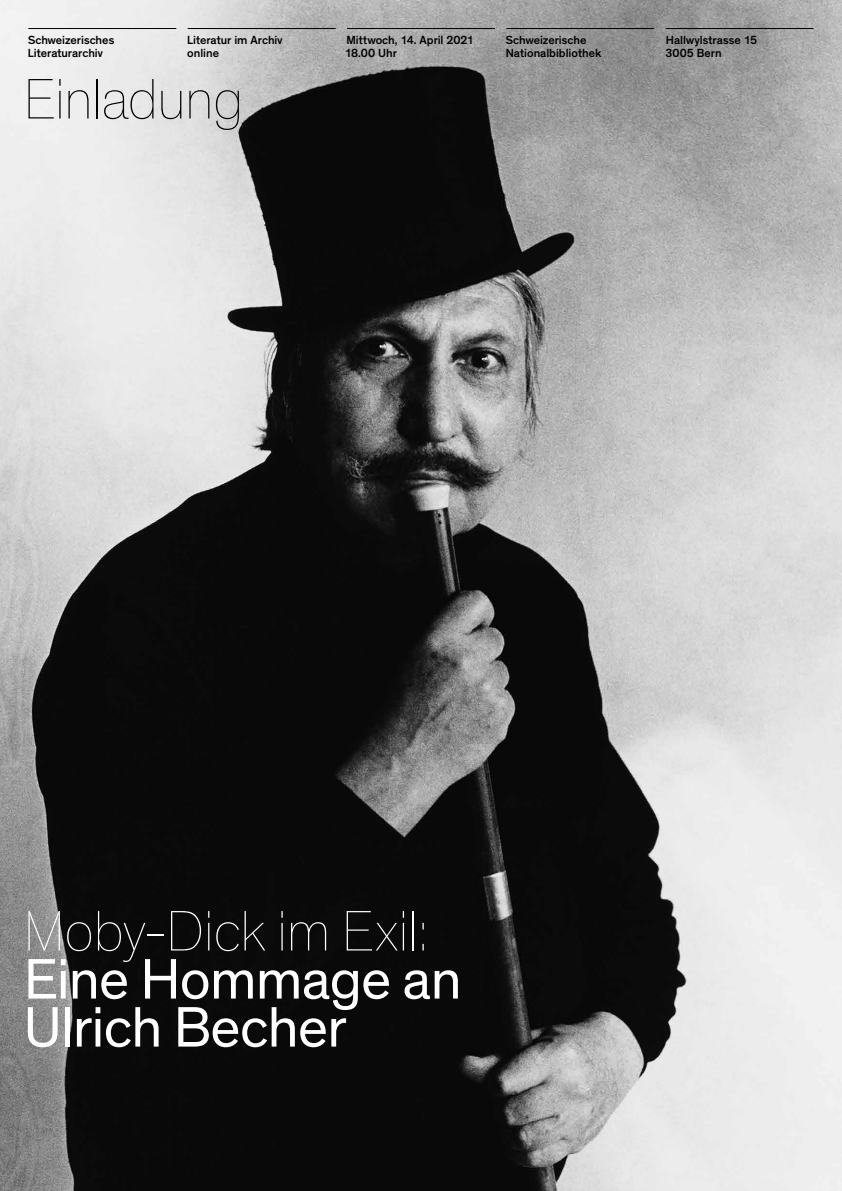
<style>
.page{position:relative;width:842px;height:1191px;background:#fff}
.page>*{position:absolute;margin:0;border:0;box-sizing:border-box;transform-origin:0 0}
.t1{font:58px/48px "Theinhardt";letter-spacing:-.02em;color:#fff}
.t2{font:200 58px "Theinhardt";letter-spacing:-.02em;color:#fff}
.t3{font:200 58px "Theinhardt";letter-spacing:-.03em;color:#000}
.t4{font:500 12px/13px "Theinhardt";color:#000}
</style>
<div class="page">
<img style="left:0;top:0;width:842px;height:1191px">
<hr style="left:28px;top:28px;width:148px;height:1px;background:#000">
<hr style="left:188px;top:28px;width:148px;height:1px;background:#000">
<hr style="left:347px;top:28px;width:148px;height:1px;background:#000">
<hr style="left:506px;top:28px;width:148px;height:1px;background:#000">
<hr style="left:666px;top:28px;width:148px;height:1px;background:#000">
<p class="t4" style="left:28px;top:33px;width:88px">Schweizerisches<br>Literaturarchiv</p>
<p class="t4" style="left:345px;top:33px;width:131px">Mittwoch, 14. April 2021<br>18.00 Uhr</p>
<p class="t4" style="left:506px;top:33px;width:97px">Schweizerische<br>Nationalbibliothek</p>
<p class="t4" style="left:187px;top:33px;width:97px">Literatur im Archiv online</p>
<p class="t4" style="left:666px;top:33px;width:93px">Hallwylstrasse 15<br>3005 Bern</p>
<h1 class="t3" style="left:23px;top:65px;width:222px">Einladung</h1>
<h1 class="t2" style="left:23px;top:897px;width:409px">Moby-Dick im Exil:</h1>
<h1 class="t1" style="left:24px;top:956px;width:440px">Eine Hommage an<br>Ulrich Becher</h1>
</div>
